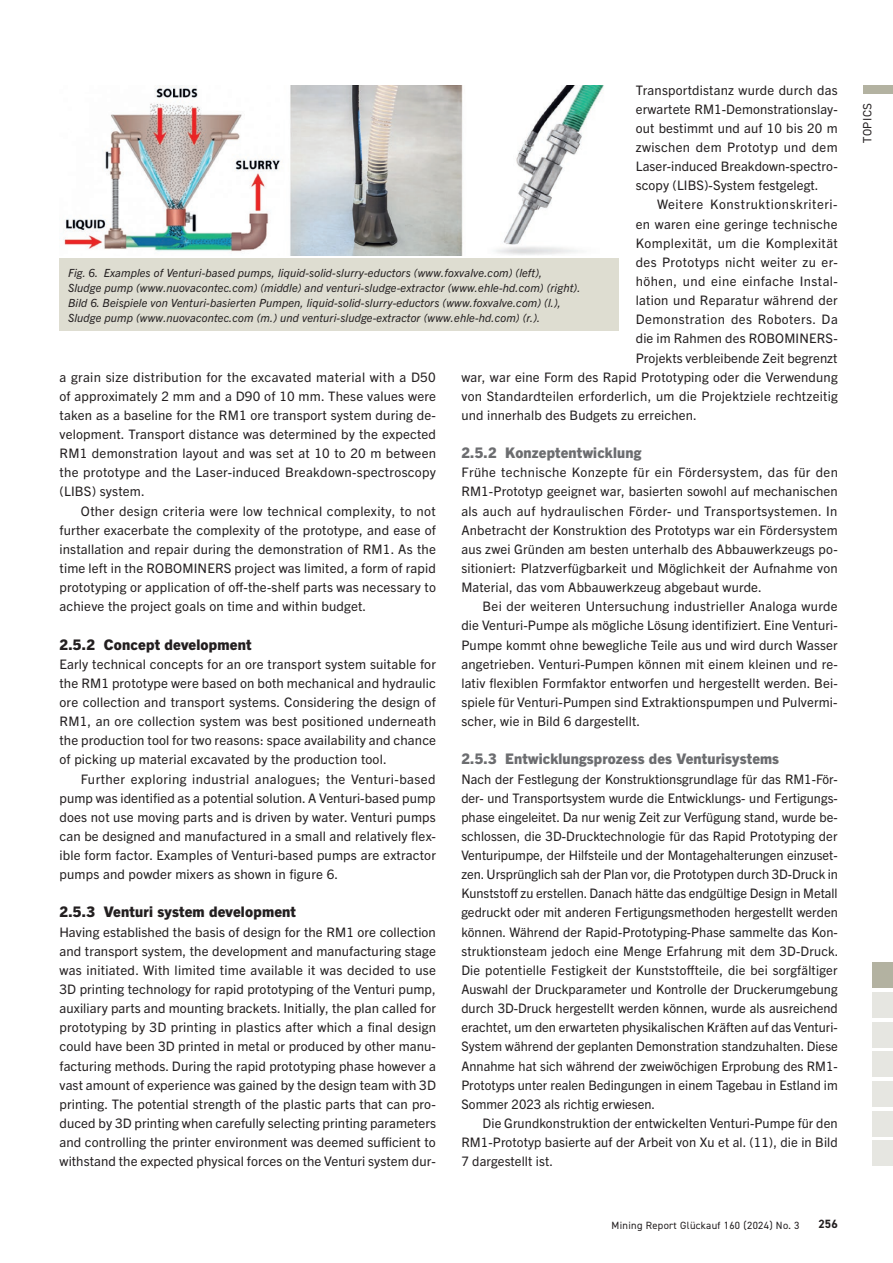
<style>
.page{position:relative;width:893px;height:1263px;background:#fff}
.page>*{position:absolute;margin:0;border:0;box-sizing:border-box;transform-origin:0 0}
.t1{font:800 14.7px "Trade Gothic Next LT Pro";letter-spacing:.01em;color:#6c6d70}
.t2{font:800 14.7px "Trade Gothic Next LT Pro";letter-spacing:.01em;color:#231f20}
.t3{font:13.2px/19.2px "Trade Gothic Next LT Pro";letter-spacing:.01em;color:#231f20;text-align:justify}
.t4{font:13.2px "Trade Gothic Next LT Pro";letter-spacing:.03em;color:#231f20}
.t5{font:13.2px "Trade Gothic Next LT Pro";letter-spacing:.035em;color:#231f20}
.t6{font:13.2px "Trade Gothic Next LT Pro";letter-spacing:.045em;color:#231f20}
.t7{font:12px "DIN2014";letter-spacing:.045em;color:#231f20}
.t8{font:700 12px "DIN2014";color:#231f20}
.t9{font:italic 11.25px/15px "Trade Gothic Next LT Pro";letter-spacing:.01em;color:#231f20}
.t10{font:10.5px "DIN2014";letter-spacing:.03em;color:#231f20}
</style>
<div class="page">
<div style="left:863px;top:85px;width:30px;height:9px;background:#b3b2a1"></div>
<div style="left:872px;top:1141px;width:21px;height:25px;background:#e6e6e1"></div>
<div style="left:872px;top:1111px;width:21px;height:26px;background:#e6e6e1"></div>
<div style="left:872px;top:1081px;width:21px;height:26px;background:#e6e6e1"></div>
<div style="left:872px;top:1051px;width:21px;height:26px;background:#e6e6e1"></div>
<div style="left:872px;top:1022px;width:21px;height:25px;background:#e6e6e1"></div>
<div style="left:872px;top:992px;width:21px;height:25px;background:#e6e6e1"></div>
<div style="left:872px;top:962px;width:21px;height:26px;background:#b3b2a1"></div>
<img style="left:63px;top:85px;width:541px;height:170px">
<div style="left:60px;top:258px;width:559px;height:73px;background:#deddd1"></div>
<p class="t3" style="left:636px;top:79px;width:203px">Transportdistanz wurde durch das erwartete RM1-Demonstrationslay&shy;out bestimmt und auf 10 bis 20 m zwischen dem Prototyp und dem Laser-induced Breakdown-spectro&shy;scopy (LIBS)-System festgelegt.</p>
<p class="t6" style="left:657px;top:195px;width:182px">Weitere Konstruktionskriteri-</p>
<p class="t3" style="left:636px;top:213px;width:203px">en waren eine geringe technische</p>
<p class="t4" style="left:636px;top:234px;width:204px">Komplexität, um die Komplexität</p>
<p class="t4" style="left:636px;top:253px;width:203px">des Prototyps nicht weiter zu er-</p>
<p class="t5" style="left:636px;top:272px;width:204px">höhen, und eine einfache Instal-</p>
<p class="t3" style="left:636px;top:290px;width:203px">lation und Reparatur während der</p>
<p class="t5" style="left:636px;top:310px;width:203px">Demonstration des Roboters. Da</p>
<p class="t3" style="left:636px;top:328px;width:203px">die im Rahmen des ROBOMINERS-</p>
<p class="t3" style="left:636px;top:347px;width:203px">Projekts verbleibende Zeit begrenzt</p>
<p class="t3" style="left:461px;top:366px;width:378px">war, war eine Form des Rapid Prototyping oder die Verwendung</p>
<p class="t3" style="left:461px;top:386px;width:378px">von Standardteilen erforderlich, um die Projektziele rechtzeitig</p>
<p class="t3" style="left:461px;top:405px;width:237px">und innerhalb des Budgets zu erreichen.</p>
<p class="t1" style="left:461px;top:443px;width:181px">2.5.2 Konzeptentwicklung</p>
<p class="t3" style="left:461px;top:462px;width:378px">Frühe technische Konzepte für ein Fördersystem, das für den RM1-Prototyp geeignet war, basierten sowohl auf mechanischen als auch auf hydraulischen Förder- und Transportsystemen. In Anbetracht der Konstruktion des Prototyps war ein Fördersystem aus zwei Gründen am besten unterhalb des Abbauwerkzeugs po&shy;sitioniert: Platzverfügbarkeit und Möglichkeit der Aufnahme von Material, das vom Abbauwerkzeug abgebaut wurde.</p>
<p class="t3" style="left:461px;top:596px;width:378px;text-indent:21px">Bei der weiteren Untersuchung industrieller Analoga wurde die Venturi-Pumpe als mögliche Lösung identifiziert. Eine Venturi-Pumpe kommt ohne bewegliche Teile aus und wird durch Wasser angetrieben. Venturi-Pumpen können mit einem kleinen und re&shy;lativ flexiblen Formfaktor entworfen und hergestellt werden. Bei&shy;spiele für Venturi-Pumpen sind Extraktionspumpen und Pulvermi&shy;scher, wie in Bild 6 dargestellt.</p>
<p class="t1" style="left:461px;top:749px;width:319px">2.5.3 Entwicklungsprozess des Venturisystems</p>
<p class="t3" style="left:461px;top:768px;width:379px">Nach der Festlegung der Konstruktionsgrundlage für das RM1-För&shy;der- und Transportsystem wurde die Entwicklungs- und Fertigungs&shy;phase eingeleitet. Da nur wenig Zeit zur Verfügung stand, wurde be&shy;schlossen, die 3D-Drucktechnologie für das Rapid Prototyping der Venturipumpe, der Hilfsteile und der Montagehalterungen einzuset&shy;zen. Ursprünglich sah der Plan vor, die Prototypen durch 3D-Druck in Kunststoff zu erstellen. Danach hätte das endgültige Design in Metall gedruckt oder mit anderen Fertigungsmethoden hergestellt werden können. Während der Rapid-Prototyping-Phase sammelte das Kon&shy;struktionsteam jedoch eine Menge Erfahrung mit dem 3D-Druck.<br>Die potentielle Festigkeit der Kunststoffteile, die bei sorgfältiger Auswahl der Druckparameter und Kontrolle der Druckerumgebung durch 3D-Druck hergestellt werden können, wurde als ausreichend erachtet, um den erwarteten physikalischen Kräften auf das Venturi-System während der geplanten Demonstration standzuhalten. Diese Annahme hat sich während der zweiwöchigen Erprobung des RM1- Prototyps unter realen Bedingungen in einem Tagebau in Estland im Sommer 2023 als richtig erwiesen.</p>
<p class="t3" style="left:461px;top:1113px;width:378px;text-indent:21px">Die Grundkonstruktion der entwickelten Venturi-Pumpe für den RM1-Prototyp basierte auf der Arbeit von Xu et al. (11), die in Bild 7 dargestellt ist.</p>
<p class="t9" style="left:68px;top:264px;width:514px">Fig. 6. Examples of Venturi-based pumps, liquid-solid-slurry-eductors (www.foxvalve.com) (left),<br>Sludge pump (www.nuovacontec.com) (middle) and venturi-sludge-extractor (www.ehle-hd.com) (right).<br>Bild 6. Beispiele von Venturi-basierten Pumpen, liquid-solid-slurry-eductors (www.foxvalve.com) (l.), Sludge pump (www.nuovacontec.com (m.) und venturi-sludge-extractor (www.ehle-hd.com) (r.).</p>
<p class="t3" style="left:60px;top:366px;width:378px">a grain size distribution for the excavated material with a D50 of approximately 2 mm and a D90 of 10 mm. These values were taken as a baseline for the RM1 ore transport system during de&shy;velopment. Transport distance was determined by the expected RM1 demonstration layout and was set at 10 to 20 m between the prototype and the Laser-induced Breakdown-spectroscopy (LIBS) system.</p>
<p class="t3" style="left:60px;top:500px;width:378px;text-indent:21px">Other design criteria were low technical complexity, to not further exacerbate the complexity of the prototype, and ease of installation and repair during the demonstration of RM1. As the time left in the ROBOMINERS project was limited, a form of rapid prototyping or application of off-the-shelf parts was necessary to achieve the project goals on time and within budget.</p>
<p class="t2" style="left:60px;top:634px;width:193px">2.5.2 Concept development</p>
<p class="t3" style="left:60px;top:653px;width:378px">Early technical concepts for an ore transport system suitable for the RM1 prototype were based on both mechanical and hydraulic ore collection and transport systems. Considering the design of RM1, an ore collection system was best positioned underneath the production tool for two reasons: space availability and chance of picking up material excavated by the production tool.</p>
<p class="t3" style="left:60px;top:768px;width:378px;text-indent:21px">Further exploring industrial analogues; the Venturi-based pump was identified as a potential solution. A Venturi-based pump does not use moving parts and is driven by water. Venturi pumps can be designed and manufactured in a small and relatively flex&shy;ible form factor. Examples of Venturi-based pumps are extractor pumps and powder mixers as shown in figure 6.</p>
<p class="t2" style="left:60px;top:902px;width:238px">2.5.3 Venturi system development</p>
<p class="t3" style="left:60px;top:921px;width:378px">Having established the basis of design for the RM1 ore collection and transport system, the development and manufacturing stage was initiated. With limited time available it was decided to use 3D printing technology for rapid prototyping of the Venturi pump, auxiliary parts and mounting brackets. Initially, the plan called for prototyping by 3D printing in plastics after which a final design could have been 3D printed in metal or produced by other manu&shy;facturing methods. During the rapid prototyping phase however a vast amount of experience was gained by the design team with 3D printing. The potential strength of the plastic parts that can pro&shy;duced by 3D printing when carefully selecting printing parameters and controlling the printer environment was deemed sufficient to withstand the expected physical forces on the Venturi system dur-</p>
<p class="t10" style="left:611px;top:1218px;width:189px">Mining Report Glückauf 160 (2024) No. 3</p>
<p class="t8" style="left:818px;top:1216px;width:21px">256</p>
<p class="t7" style="left:860px;top:143px;width:42px;rotate:-90deg">TOPICS</p>
</div>
